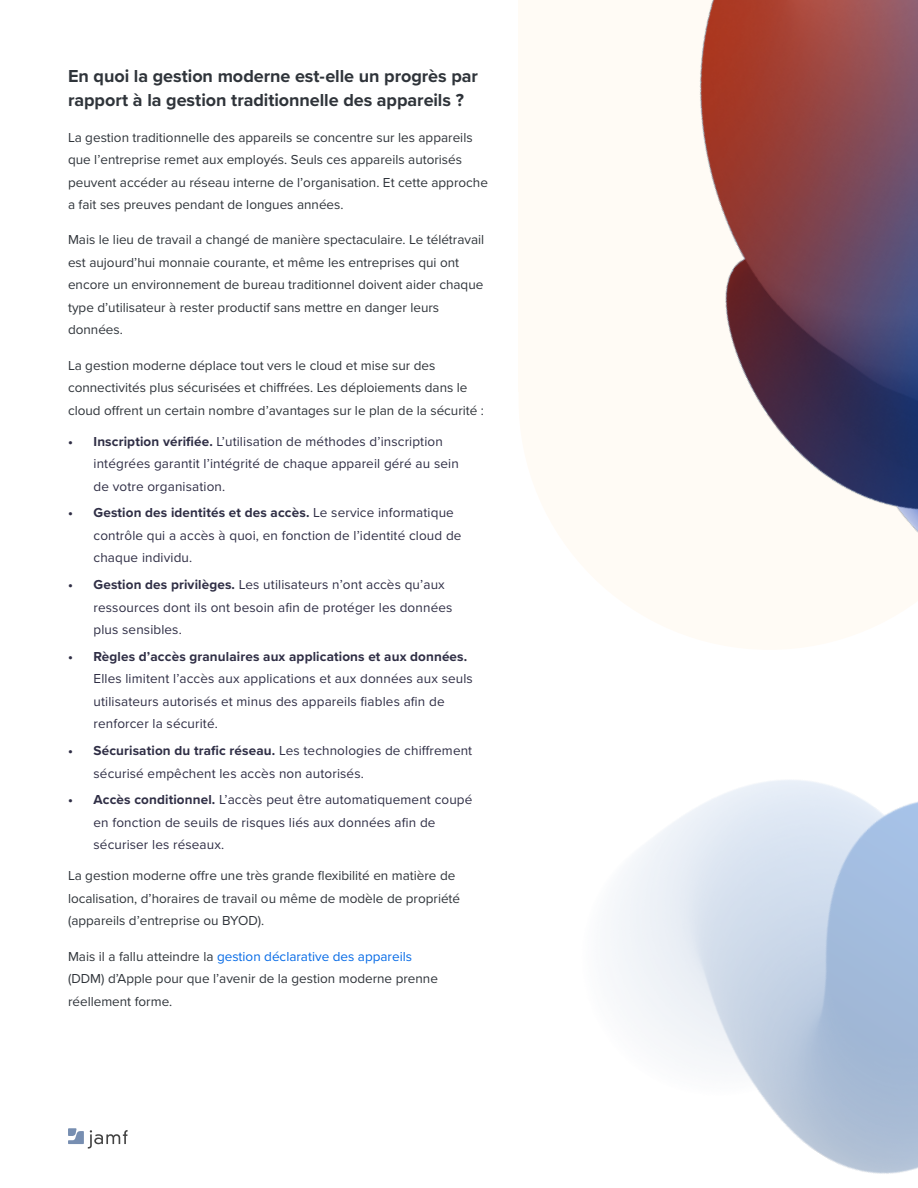
<style>
.page{position:relative;width:918px;height:1188px;background:#fff}
.page>*{position:absolute;margin:0;border:0;box-sizing:border-box;transform-origin:0 0}
.t1{font:700 18px/24px "Proxima Nova";letter-spacing:-.005em;color:#2f343a}
.t2{font:13.5px/22.5px "Proxima Nova";color:#2f343a}
.t3{font:13.5px/22.5px "Proxima Nova";letter-spacing:.01em;color:#2f2e45}
.t4{font:700 13.5px "Proxima Nova";letter-spacing:.01em;color:#2f2e45}
.s1{font-weight:700}
.s2{color:#056ae6}
</style>
<div class="page">
<img style="left:699px;top:0;width:219px;height:533px">
<img style="left:613px;top:780px;width:305px;height:394px">
<svg style="left:68px;top:1128px;width:60px;height:21px"></svg>
<h1 class="t1" style="left:68px;top:64px;width:411px">En quoi la gestion moderne est-elle un progrès par rapport à la gestion traditionnelle des appareils ?</h1>
<p class="t2" style="left:68px;top:125px;width:421px">La gestion traditionnelle des appareils se concentre sur les appareils que l’entreprise remet aux employés. Seuls ces appareils autorisés peuvent accéder au réseau interne de l’organisation. Et cette approche a fait ses preuves pendant de longues années.</p>
<p class="t2" style="left:68px;top:228px;width:418px">Mais le lieu de travail a changé de manière spectaculaire. Le télétravail est aujourd’hui monnaie courante, et même les entreprises qui ont encore un environnement de bureau traditionnel doivent aider chaque type d’utilisateur à rester productif sans mettre en danger leurs données.</p>
<p class="t2" style="left:68px;top:353px;width:418px">La gestion moderne déplace tout vers le cloud et mise sur des connectivités plus sécurisées et chiffrées. Les déploiements dans le cloud offrent un certain nombre d’avantages sur le plan de la sécurité :</p>
<p class="t3" style="left:94px;top:429px;width:367px;text-indent:-26px"><span class="s1">• Inscription vérifiée.</span> L’utilisation de méthodes d’inscription intégrées garantit l’intégrité de chaque appareil géré au sein de votre organisation.</p>
<p class="t3" style="left:94px;top:501px;width:369px;text-indent:-26px"><span class="s1">• Gestion des identités et des accès.</span> Le service informatique contrôle qui a accès à quoi, en fonction de l’identité cloud de chaque individu.</p>
<p class="t3" style="left:94px;top:573px;width:360px;text-indent:-26px"><span class="s1">• Gestion des privilèges.</span> Les utilisateurs n’ont accès qu’aux ressources dont ils ont besoin afin de protéger les données plus sensibles.</p>
<p class="t4" style="left:68px;top:646px;width:401px">• Règles d’accès granulaires aux applications et aux données.</p>
<p class="t3" style="left:94px;top:667px;width:381px">Elles limitent l’accès aux applications et aux données aux seuls utilisateurs autorisés et minus des appareils fiables afin de renforcer la sécurité.</p>
<p class="t3" style="left:94px;top:739px;width:380px;text-indent:-26px"><span class="s1">• Sécurisation du trafic réseau.</span> Les technologies de chiffrement sécurisé empêchent les accès non autorisés.</p>
<p class="t3" style="left:94px;top:788px;width:380px;text-indent:-26px"><span class="s1">• Accès conditionnel.</span> L’accès peut être automatiquement coupé en fonction de seuils de risques liés aux données afin de sécuriser les réseaux.</p>
<p class="t2" style="left:68px;top:864px;width:394px">La gestion moderne offre une très grande flexibilité en matière de localisation, d’horaires de travail ou même de modèle de propriété (appareils d’entreprise ou BYOD).</p>
<p class="t2" style="left:68px;top:944px;width:371px">Mais il a fallu atteindre la <span class="s2">gestion déclarative des appareils </span>(DDM) d’Apple pour que l’avenir de la gestion moderne prenne réellement forme.</p>
</div>
